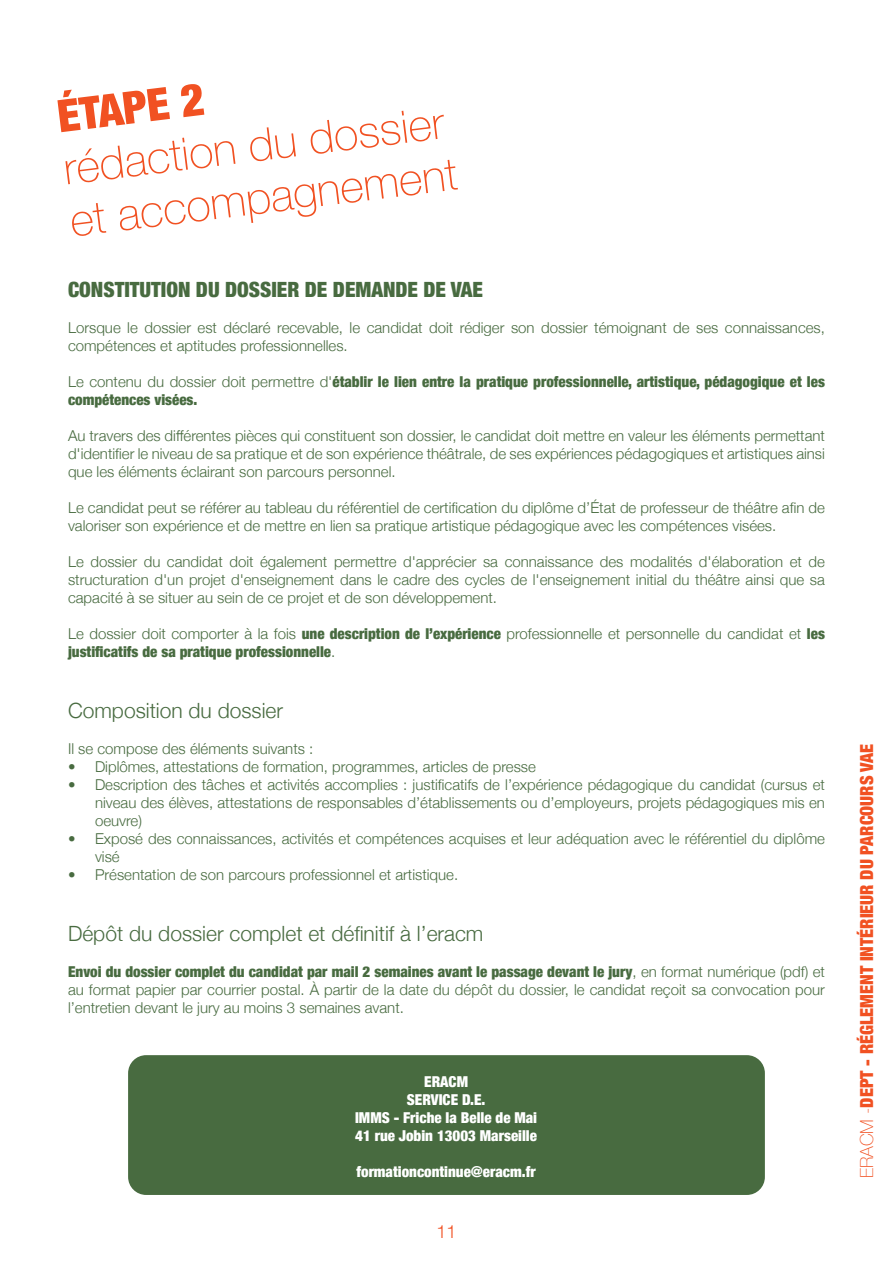
<style>
.page{position:relative;width:893px;height:1263px;background:#fff}
.page>*{position:absolute;margin:0;border:0;box-sizing:border-box;transform-origin:0 0}
.t1{font:100 45px "Helvetica Neue";color:#f15122}
.t2{font:900 condensed 45px "Helvetica Neue";color:#f15122}
.t3{font:300 21px "Helvetica Neue";color:#486b40}
.t4{font:900 condensed 21px "Helvetica Neue";color:#486b40}
.t5{font:900 condensed 18px "Helvetica Neue";color:#f15122}
.t6{font:300 18px "Helvetica Neue";color:#f15122}
.t7{font:300 15px/18px "Helvetica Neue";color:#486b40;text-align:justify}
.t8{font:900 condensed 15px/18px "Helvetica Neue";color:#486b40}
.t9{font:900 condensed 15px "Helvetica Neue";color:#fff}
.s1{font-weight:300;font-stretch:normal}
.s2{font-weight:900;font-stretch:condensed}
.s3{font-weight:100;font-stretch:normal}
</style>
<div class="page">
<div style="left:128px;top:1055px;width:637px;height:140px;background:#486b40;border-radius:18px"></div>
<p class="t2" style="left:53px;top:80px;width:149px;rotate:-7deg">ÉTAPE 2</p>
<p class="t1" style="left:60px;top:135px;width:384px;rotate:-7deg">rédaction du dossier</p>
<p class="t1" style="left:66px;top:187px;width:391px;rotate:-7deg">et accompagnement</p>
<p class="t4" style="left:68px;top:272px;width:417px">CONSTITUTION DU DOSSIER DE DEMANDE DE VAE</p>
<p class="t7" style="left:68px;top:317px;width:758px">Lorsque le dossier est déclaré recevable, le candidat doit rédiger son dossier témoignant de ses connaissances, compétences et aptitudes professionnelles.</p>
<p class="t8" style="left:68px;top:372px;width:758px"><span class="s1">Le contenu du dossier doit permettre d'</span>établir le lien entre la pratique professionnelle, artistique, pédagogique et les compétences visées.</p>
<p class="t7" style="left:68px;top:425px;width:758px">Au travers des différentes pièces qui constituent son dossier, le candidat doit mettre en valeur les éléments permettant d'identifier le niveau de sa pratique et de son expérience théâtrale, de ses expériences pédagogiques et artistiques ainsi que les éléments éclairant son parcours personnel.</p>
<p class="t7" style="left:68px;top:497px;width:758px">Le candidat peut se référer au tableau du référentiel de certification du diplôme d’État de professeur de théâtre afin de valoriser son expérience et de mettre en lien sa pratique artistique pédagogique avec les compétences visées.</p>
<p class="t7" style="left:68px;top:551px;width:758px">Le dossier du candidat doit également permettre d'apprécier sa connaissance des modalités d'élaboration et de structuration d'un projet d'enseignement dans le cadre des cycles de l'enseignement initial du théâtre ainsi que sa capacité à se situer au sein de ce projet et de son développement.</p>
<p class="t8" style="left:68px;top:624px;width:758px"><span class="s1">Le dossier doit comporter à la fois</span> une description de l’expérience <span class="s1">professionnelle et personnelle du candidat et</span> les justificatifs de sa pratique professionnelle<span class="s1">.</span></p>
<p class="t3" style="left:68px;top:694px;width:217px">Composition du dossier</p>
<p class="t7" style="left:68px;top:739px;width:247px">Il se compose des éléments suivants :</p>
<p class="t7" style="left:68px;top:757px;width:469px">• Diplômes, attestations de formation, programmes, articles de presse</p>
<p class="t7" style="left:95px;top:775px;width:731px;text-indent:-27px">• Description des tâches et activités accomplies : justificatifs de l’expérience pédagogique du candidat (cursus et niveau des élèves, attestations de responsables d’établissements ou d’employeurs, projets pédagogiques mis en oeuvre)</p>
<p class="t7" style="left:95px;top:829px;width:731px;text-indent:-27px">• Exposé des connaissances, activités et compétences acquises et leur adéquation avec le référentiel du diplôme visé</p>
<p class="t7" style="left:68px;top:865px;width:392px">• Présentation de son parcours professionnel et artistique.</p>
<p class="t3" style="left:68px;top:917px;width:417px">Dépôt du dossier complet et définitif à l’eracm</p>
<p class="t7" style="left:68px;top:962px;width:758px"><span class="s2">Envoi du dossier complet du candidat par mail 2 semaines avant le passage devant le jury</span>, en format numérique (pdf) et au format papier par courrier postal. À partir de la date du dépôt du dossier, le candidat reçoit sa convocation pour l’entretien devant le jury au moins 3 semaines avant.</p>
<p class="t9" style="left:424px;top:1069px;width:45px">ERACM</p>
<p class="t9" style="left:407px;top:1087px;width:80px">SERVICE D.E.</p>
<p class="t9" style="left:355px;top:1105px;width:184px">IMMS - Friche la Belle de Mai</p>
<p class="t9" style="left:355px;top:1123px;width:183px">41 rue Jobin 13003 Marseille</p>
<p class="t9" style="left:356px;top:1159px;width:181px">formationcontinue@eracm.fr</p>
<p class="t6" style="left:436px;top:1217px;width:22px">11</p>
<p class="t5" style="left:852px;top:1178px;width:436px;rotate:-90deg"><span class="s3">ERACM -</span>DEPT - RÉGLEMENT INTÉRIEUR DU PARCOURS VAE</p>
</div>
